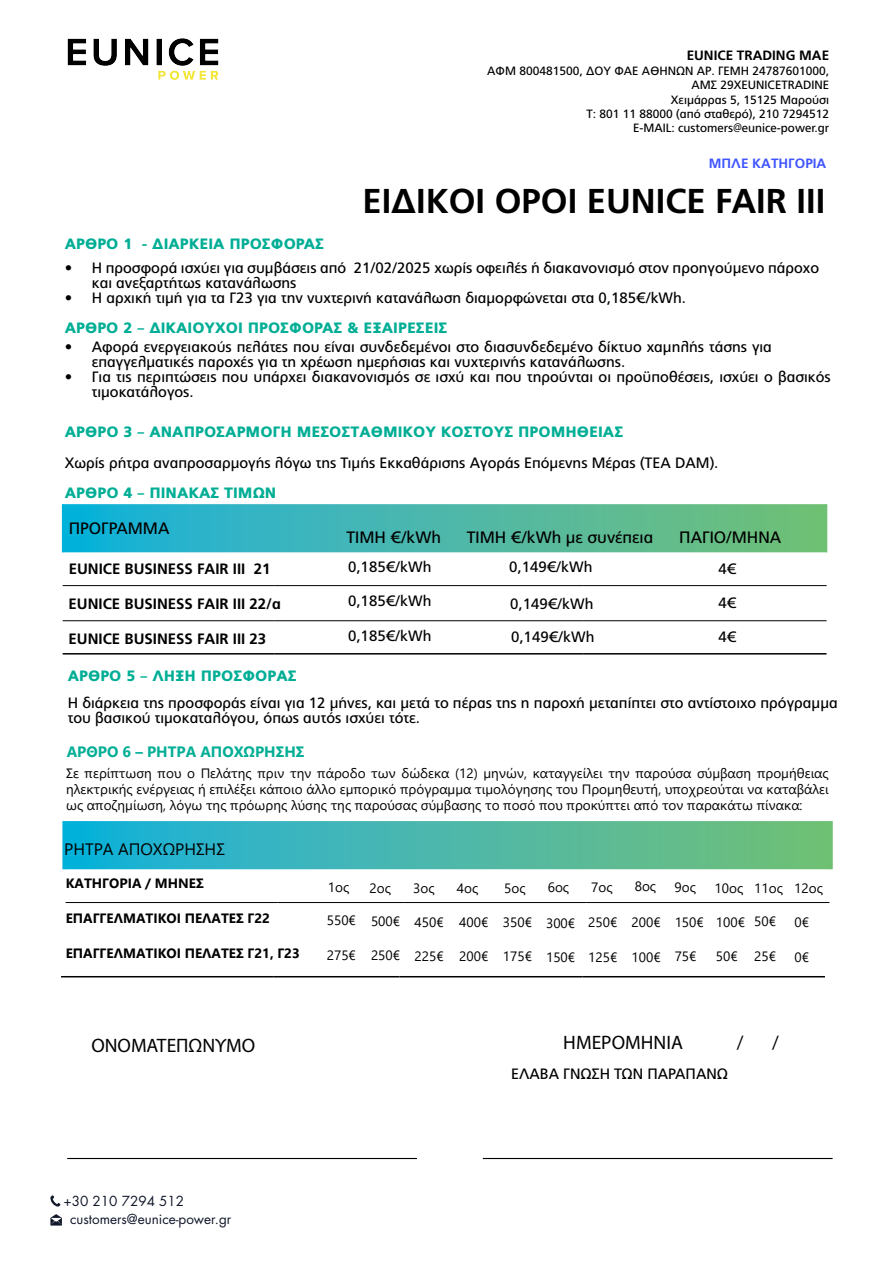
<style>
.page{position:relative;width:893px;height:1263px;background:#fff}
.page>*{position:absolute;margin:0;border:0;box-sizing:border-box;transform-origin:0 0}
.t1{font:700 34.5px "PF Catalog";color:#000}
.t2{font:19.5px "Myriad Pro";color:#000}
.t3{font:16.5px "PF Catalog";color:#000}
.t4{font:16.5px "Segoe UI";color:#000}
.t5{font:15px/15px "PF Catalog";color:#000}
.t6{font:900 15px "PF Catalog";color:#00ae95}
.t7{font:700 15px "PF Catalog";color:#000}
.t8{font:700 15px "Segoe UI";color:#00ae95}
.t9{font:13.5px/16.2px "Segoe UI";color:#000;text-align:justify}
.t10{font:700 13.5px "Segoe UI";color:#000}
.t11{font:13.5px "Futura Std";color:#12192b}
.t12{font:700 13.5px "PF Catalog";color:#000}
.t13{font:700 13.5px "PF Catalog";color:#4055ff}
.t14{font:12px/14.4px "PF Catalog";color:#000;text-align:right}
</style>
<div class="page">
<svg style="left:63px;top:504px;width:763px;height:48px;background:#48b8a9"></svg>
<hr style="left:63px;top:653px;width:212px;height:1px;background:#000">
<hr style="left:275px;top:653px;width:126px;height:1px;background:#000">
<hr style="left:401px;top:653px;width:183px;height:1px;background:#000">
<hr style="left:584px;top:653px;width:243px;height:1px;background:#000">
<hr style="left:63px;top:585px;width:212px;height:1px;background:#000">
<hr style="left:275px;top:585px;width:126px;height:1px;background:#000">
<hr style="left:401px;top:585px;width:183px;height:1px;background:#000">
<hr style="left:584px;top:585px;width:243px;height:1px;background:#000">
<hr style="left:63px;top:620px;width:212px;height:1px;background:#000">
<hr style="left:275px;top:620px;width:126px;height:1px;background:#000">
<hr style="left:401px;top:620px;width:183px;height:1px;background:#000">
<hr style="left:584px;top:620px;width:243px;height:1px;background:#000">
<hr style="left:67px;top:1158px;width:350px;height:1px;background:#000">
<hr style="left:483px;top:1158px;width:350px;height:1px;background:#000">
<svg style="left:50px;top:1214px;width:12px;height:11px"></svg>
<svg style="left:50px;top:1195px;width:10px;height:11px"></svg>
<img style="left:67px;top:38px;width:152px;height:42px">
<svg style="left:62px;top:821px;width:771px;height:48px;background:#48b7a9"></svg>
<hr style="left:61px;top:976px;width:212px;height:1px;background:#000">
<hr style="left:273px;top:976px;width:126px;height:1px;background:#000">
<hr style="left:399px;top:976px;width:183px;height:1px;background:#000">
<hr style="left:582px;top:976px;width:243px;height:1px;background:#000">
<hr style="left:66px;top:902px;width:212px;height:1px;background:#000">
<hr style="left:278px;top:902px;width:126px;height:1px;background:#000">
<hr style="left:404px;top:902px;width:183px;height:1px;background:#000">
<hr style="left:587px;top:902px;width:242px;height:1px;background:#000">
<hr style="left:65px;top:821px;width:1px;height:48px;background:#fff">
<hr style="left:829px;top:821px;width:1px;height:48px;background:#fff">
<p class="t12" style="left:687px;top:48px;width:144px">EUNICE TRADING ΜAE</p>
<p class="t14" style="left:487px;top:64px;width:343px">ΑΦΜ 800481500, ΔΟΥ ΦΑΕ ΑΘΗΝΩΝ ΑΡ. ΓΕΜΗ 24787601000, ΑΜΣ 29ΧEUNICETRADINE<br>Χειμάρρας 5, 15125 Μαρούσι<br>Τ: 801 11 88000 (από σταθερό), 210 7294512<br>E-MAIL: customers@eunice-power.gr</p>
<p class="t13" style="left:709px;top:156px;width:119px">ΜΠΛΕ ΚΑΤΗΓΟΡΙΑ</p>
<h1 class="t1" style="left:362px;top:181px;width:464px">ΕΙΔΙΚΟΙ ΟΡΟΙ EUNICE FAIR III</h1>
<p class="t6" style="left:65px;top:235px;width:261px">ΆΡΘΡΟ 1 - ΔΙΆΡΚΕΙΑ ΠΡΟΣΦΟΡΆΣ</p>
<p class="t5" style="left:92px;top:261px;width:729px;text-indent:-27px">• Η προσφορά ισχύει για συμβάσεις από 21/02/2025 χωρίς οφειλές ή διακανονισμό στον προηγούμενο πάροχο και ανεξαρτήτως κατανάλωσης</p>
<p class="t5" style="left:65px;top:291px;width:623px">• Η αρχική τιμή για τα Γ23 για την νυχτερινή κατανάλωση διαμορφώνεται στα 0,185€/kWh.</p>
<p class="t6" style="left:65px;top:319px;width:384px">ΆΡΘΡΟ 2 – ΔΙΚΑΙΟΎΧΟΙ ΠΡΟΣΦΟΡΆΣ &amp; ΕΞΑΙΡΈΣΕΙΣ</p>
<p class="t5" style="left:92px;top:339px;width:682px;text-indent:-27px">• Αφορά ενεργειακούς πελάτες που είναι συνδεδεμένοι στο διασυνδεδεμένο δίκτυο χαμηλής τάσης για επαγγελματικές παροχές για τη χρέωση ημερήσιας και νυχτερινής κατανάλωσης.</p>
<p class="t5" style="left:92px;top:369px;width:740px;text-indent:-27px">• Για τις περιπτώσεις που υπάρχει διακανονισμός σε ισχύ και που τηρούνται οι προϋποθέσεις, ισχύει ο βασικός τιμοκατάλογος.</p>
<p class="t6" style="left:65px;top:423px;width:560px">ΆΡΘΡΟ 3 – ΆΝΆΠΡΟΣΆΡΜΟΓΗ ΜΕΣΟΣΤΆΘΜΙΚΟΎ ΚΟΣΤΟΎΣ ΠΡΟΜΗΘΕΙΆΣ</p>
<p class="t5" style="left:65px;top:455px;width:655px">Χωρίς ρήτρα αναπροσαρμογής λόγω της Τιμής Εκκαθάρισης Αγοράς Επόμενης Μέρας (ΤΕΑ DAM).</p>
<p class="t6" style="left:65px;top:484px;width:213px">ΆΡΘΡΟ 4 – ΠΙΝΆΚΆΣ ΤΙΜΏΝ</p>
<p class="t3" style="left:69px;top:519px;width:102px">ΠΡΟΓΡΑΜΜΑ</p>
<p class="t7" style="left:69px;top:560px;width:203px">EUNICE BUSINESS FAIR IΙI 21</p>
<p class="t3" style="left:347px;top:528px;width:96px">ΤΙΜΗ €/kWh</p>
<p class="t3" style="left:467px;top:528px;width:188px">ΤΙΜΗ €/kWh με συνέπεια</p>
<p class="t3" style="left:679px;top:528px;width:103px">ΠΑΓΙΟ/ΜΗΝΑ</p>
<p class="t5" style="left:509px;top:559px;width:85px">0,149€/kWh</p>
<p class="t5" style="left:510px;top:596px;width:85px">0,149€/kWh</p>
<p class="t5" style="left:511px;top:630px;width:85px">0,149€/kWh</p>
<p class="t5" style="left:348px;top:559px;width:85px">0,185€/kWh</p>
<p class="t5" style="left:718px;top:561px;width:19px">4€</p>
<p class="t7" style="left:69px;top:595px;width:214px">EUNICE BUSINESS FAIR IΙI 22/α</p>
<p class="t5" style="left:348px;top:593px;width:85px">0,185€/kWh</p>
<p class="t5" style="left:718px;top:595px;width:19px">4€</p>
<p class="t7" style="left:69px;top:629px;width:199px">EUNICE BUSINESS FAIR IΙI 23</p>
<p class="t5" style="left:348px;top:628px;width:85px">0,185€/kWh</p>
<p class="t5" style="left:718px;top:630px;width:19px">4€</p>
<p class="t6" style="left:68px;top:667px;width:230px">ΆΡΘΡΟ 5 – ΛΗΞΗ ΠΡΟΣΦΟΡΆΣ</p>
<p class="t5" style="left:68px;top:696px;width:771px">Η διάρκεια της προσφοράς είναι για 12 µήνες, και µετά το πέρας της η παροχή µεταπίπτει στο αντίστοιχο πρόγραµµα του βασικού τιµοκαταλόγου, όπως αυτός ισχύει τότε.</p>
<p class="t8" style="left:67px;top:737px;width:239px">ΑΡΘΡΟ 6 – ΡΗΤΡΑ ΑΠΟΧΩΡΗΣΗΣ</p>
<p class="t9" style="left:66px;top:764px;width:764px">Σε περίπτωση που ο Πελάτης πριν την πάροδο των δώδεκα (12) µηνών, καταγγείλει την παρούσα σύµβαση προµήθειας ηλεκτρικής ενέργειας ή επιλέξει κάποιο άλλο εµπορικό πρόγραµµα τιµολόγησης του Προµηθευτή, υποχρεούται να καταβάλει ως αποζηµίωση, λόγω της πρόωρης λύσης της παρούσας σύµβασης το ποσό που προκύπτει από τον παρακάτω πίνακα:</p>
<p class="t4" style="left:64px;top:833px;width:162px">ΡΗΤΡΑ ΑΠΟΧΩΡΗΣΗΣ</p>
<p class="t10" style="left:66px;top:871px;width:139px">ΚΑΤΗΓΟΡΙΑ / ΜΗΝΕΣ</p>
<p class="t10" style="left:66px;top:906px;width:206px">ΕΠΑΓΓΕΛΜΑΤΙΚΟΙ ΠΕΛΑΤΕΣ Γ22</p>
<p class="t10" style="left:66px;top:941px;width:236px">ΕΠΑΓΓΕΛΜΑΤΙΚΟΙ ΠΕΛΑΤΕΣ Γ21, Γ23</p>
<p class="t9" style="left:328px;top:878px;width:23px">1ος</p>
<p class="t9" style="left:327px;top:911px;width:31px">550€</p>
<p class="t9" style="left:327px;top:945px;width:31px">275€</p>
<p class="t9" style="left:370px;top:879px;width:23px">2ος</p>
<p class="t9" style="left:413px;top:879px;width:23px">3ος</p>
<p class="t9" style="left:457px;top:879px;width:23px">4ος</p>
<p class="t9" style="left:504px;top:878px;width:23px">5ος</p>
<p class="t9" style="left:548px;top:878px;width:23px">6ος</p>
<p class="t9" style="left:591px;top:878px;width:23px">7ος</p>
<p class="t9" style="left:635px;top:877px;width:23px">8ος</p>
<p class="t9" style="left:675px;top:878px;width:23px">9ος</p>
<p class="t9" style="left:714px;top:879px;width:70px">10ος 11ος</p>
<p class="t9" style="left:371px;top:912px;width:31px">500€</p>
<p class="t9" style="left:371px;top:946px;width:31px">250€</p>
<p class="t9" style="left:415px;top:913px;width:31px">450€</p>
<p class="t9" style="left:415px;top:947px;width:31px">225€</p>
<p class="t9" style="left:459px;top:913px;width:31px">400€</p>
<p class="t9" style="left:459px;top:947px;width:31px">200€</p>
<p class="t9" style="left:503px;top:913px;width:31px">350€</p>
<p class="t9" style="left:503px;top:947px;width:31px">175€</p>
<p class="t9" style="left:546px;top:914px;width:31px">300€</p>
<p class="t9" style="left:546px;top:948px;width:31px">150€</p>
<p class="t9" style="left:588px;top:913px;width:31px">250€</p>
<p class="t9" style="left:588px;top:947px;width:31px">125€</p>
<p class="t9" style="left:631px;top:913px;width:31px">200€</p>
<p class="t9" style="left:631px;top:947px;width:31px">100€</p>
<p class="t9" style="left:675px;top:913px;width:31px">150€</p>
<p class="t9" style="left:675px;top:947px;width:23px">75€</p>
<p class="t9" style="left:716px;top:913px;width:31px">100€</p>
<p class="t9" style="left:716px;top:947px;width:23px">50€</p>
<p class="t9" style="left:754px;top:912px;width:23px">50€</p>
<p class="t9" style="left:754px;top:946px;width:23px">25€</p>
<p class="t9" style="left:794px;top:878px;width:30px">12ος</p>
<p class="t9" style="left:794px;top:913px;width:16px">0€</p>
<p class="t9" style="left:794px;top:947px;width:16px">0€</p>
<h2 class="t2" style="left:91px;top:1033px;width:166px">ΟΝΟΜΑΤΕΠΩΝΥΜΟ</h2>
<h2 class="t2" style="left:563px;top:1030px;width:121px">ΗΜΕΡΟΜΗΝΙΑ</h2>
<h2 class="t2" style="left:737px;top:1030px;width:8px">/</h2>
<h2 class="t2" style="left:772px;top:1030px;width:8px">/</h2>
<p class="t5" style="left:511px;top:1066px;width:217px">Ω</p>
<p class="t11" style="left:64px;top:1192px;width:122px">+30 210 7294 512</p>
<p class="t11" style="left:70px;top:1210px;width:163px">customers@eunice-power.gr</p>
</div>
